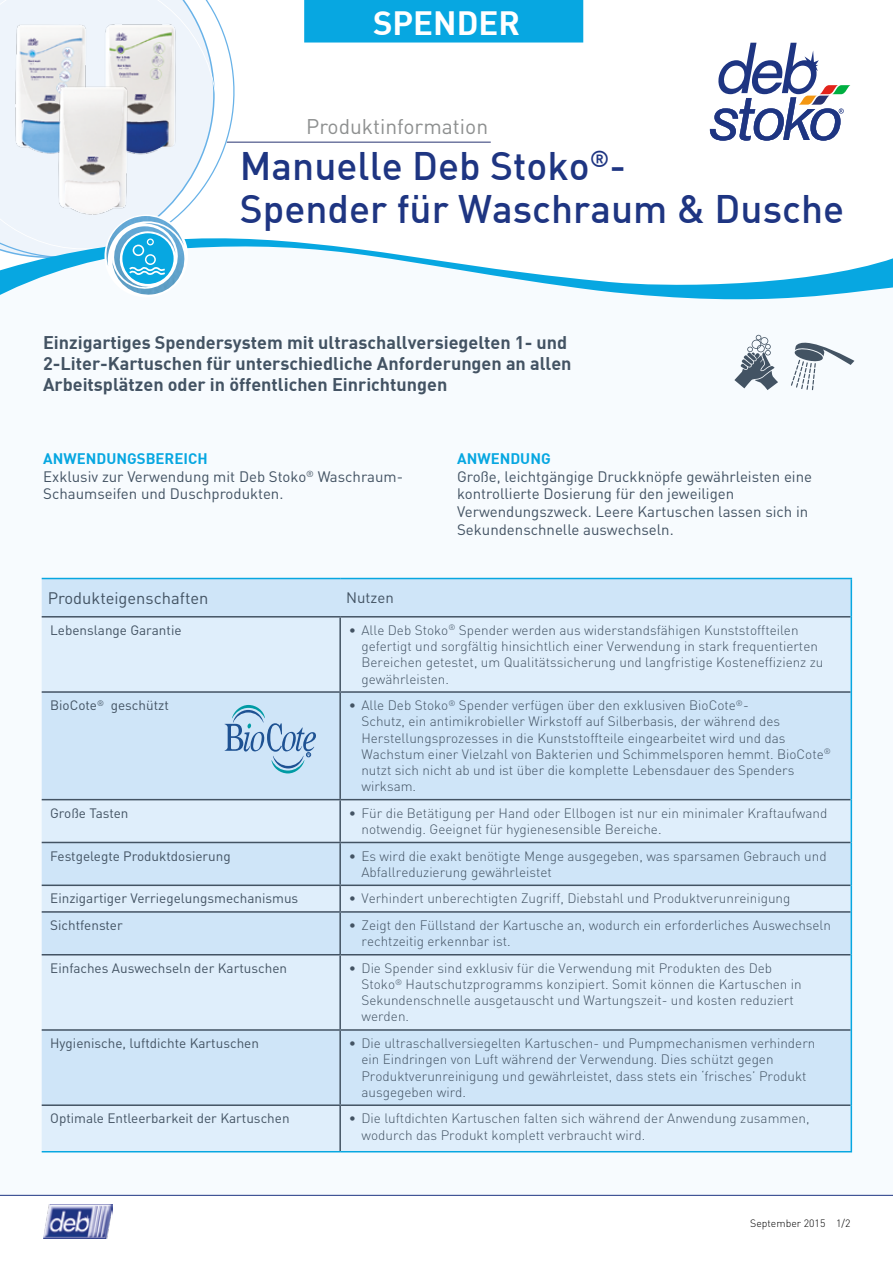
<style>
.page{position:relative;width:893px;height:1263px;background:#fff}
.page>*{position:absolute;margin:0;border:0;box-sizing:border-box;transform-origin:0 0}
.t1{font:500 39px/43.5px "DI Nbek";color:#1e3582}
.t2{font:700 33px "DI Nbek";color:#fff}
.t3{font:21px "DIN";color:#8e9090}
.t4{font:700 18px/21px "DI Nbek";color:#435363}
.t5{font:16.5px "DIN";color:#435363}
.t6{font:15px/17.7px "DIN";color:#435363}
.t7{font:700 15px "DI Nbek";color:#07a7e1}
.t8{font:300 13.5px/16.2px "DIN";color:#435363}
.t9{font:13.5px "DIN";color:#435363}
.t10{font:300 10.5px "DIN";color:#000}
</style>
<div class="page">
<div style="left:0;top:60px;width:893px;height:1136px;background:#f7fbfe"></div>
<hr style="left:0;top:1195px;width:893px;height:1px;background:#1e3582">
<img style="left:43px;top:1204px;width:70px;height:34px">
<svg style="left:0;top:0;width:230px;height:216px;fill:#eef4fb"></svg>
<hr style="left:227px;top:142px;width:264px;height:1px;background:#283371">
<svg style="left:0;top:238px;width:893px;height:62px"></svg>
<div style="left:304px;top:0;width:279px;height:43px;background:#07a7e1"></div>
<svg style="left:710px;top:43px;width:140px;height:98px"></svg>
<svg style="left:734px;top:335px;width:44px;height:55px"></svg>
<img style="left:13px;top:22px;width:76px;height:134px">
<img style="left:112px;top:238px;width:74px;height:58px">
<img style="left:112px;top:266px;width:64px;height:23px">
<img style="left:104px;top:216px;width:80px;height:50px">
<img style="left:95px;top:15px;width:90px;height:146px">
<div style="left:42px;top:579px;width:809px;height:37px;background:#cfe5f8"></div>
<svg style="left:42px;top:617px;width:809px;height:534px;background:#d6e8f8"></svg>
<hr style="left:42px;top:616px;width:298px;height:1px;background:#435363">
<hr style="left:42px;top:691px;width:298px;height:2px;background:#435363">
<hr style="left:42px;top:799px;width:298px;height:1px;background:#435363">
<hr style="left:42px;top:842px;width:298px;height:1px;background:#435363">
<hr style="left:42px;top:884px;width:298px;height:2px;background:#435363">
<hr style="left:42px;top:911px;width:298px;height:2px;background:#435363">
<hr style="left:42px;top:954px;width:298px;height:1px;background:#435363">
<hr style="left:42px;top:1029px;width:298px;height:2px;background:#435363">
<hr style="left:42px;top:1104px;width:298px;height:2px;background:#435363">
<hr style="left:339px;top:617px;width:2px;height:74px;background:#435363">
<hr style="left:339px;top:693px;width:2px;height:106px;background:#435363">
<hr style="left:339px;top:800px;width:2px;height:42px;background:#435363">
<hr style="left:339px;top:843px;width:2px;height:41px;background:#435363">
<hr style="left:339px;top:886px;width:2px;height:25px;background:#435363">
<hr style="left:339px;top:913px;width:2px;height:41px;background:#435363">
<hr style="left:339px;top:955px;width:2px;height:74px;background:#435363">
<hr style="left:339px;top:1031px;width:2px;height:73px;background:#435363">
<hr style="left:339px;top:1106px;width:2px;height:45px;background:#435363">
<hr style="left:340px;top:616px;width:511px;height:1px;background:#435363">
<hr style="left:340px;top:691px;width:511px;height:2px;background:#435363">
<hr style="left:340px;top:799px;width:511px;height:1px;background:#435363">
<hr style="left:340px;top:842px;width:511px;height:1px;background:#435363">
<hr style="left:340px;top:884px;width:511px;height:2px;background:#435363">
<hr style="left:340px;top:911px;width:511px;height:2px;background:#435363">
<hr style="left:340px;top:954px;width:511px;height:1px;background:#435363">
<hr style="left:340px;top:1029px;width:511px;height:2px;background:#435363">
<hr style="left:340px;top:1104px;width:511px;height:2px;background:#435363">
<hr style="left:42px;top:1151px;width:298px;height:1px;background:#07a7e1">
<hr style="left:340px;top:1151px;width:512px;height:1px;background:#07a7e1">
<hr style="left:42px;top:578px;width:298px;height:1px;background:#07a7e1">
<hr style="left:340px;top:578px;width:512px;height:1px;background:#07a7e1">
<hr style="left:851px;top:579px;width:1px;height:38px;background:#07a7e1">
<hr style="left:851px;top:617px;width:1px;height:75px;background:#07a7e1">
<hr style="left:851px;top:692px;width:1px;height:108px;background:#07a7e1">
<hr style="left:851px;top:800px;width:1px;height:42px;background:#07a7e1">
<hr style="left:851px;top:842px;width:1px;height:43px;background:#07a7e1">
<svg style="left:851px;top:885px;width:1px;height:27px"></svg>
<hr style="left:851px;top:912px;width:1px;height:43px;background:#07a7e1">
<hr style="left:851px;top:955px;width:1px;height:75px;background:#07a7e1">
<hr style="left:851px;top:1030px;width:1px;height:75px;background:#07a7e1">
<hr style="left:851px;top:1105px;width:1px;height:46px;background:#07a7e1">
<svg style="left:225px;top:705px;width:91px;height:68px;background:#afcde6"></svg>
<img style="left:52px;top:84px;width:81px;height:132px">
<svg style="left:791px;top:342px;width:63px;height:48px"></svg>
<h2 class="t2" style="left:373px;top:1px;width:148px">SPENDER</h2>
<h3 class="t3" style="left:306px;top:114px;width:183px">Produktinformation</h3>
<h1 class="t1" style="left:240px;top:142px;width:606px">Manuelle Deb Stoko<sup>®</sup>-<br>Spender für Waschraum &amp; Dusche</h1>
<h3 class="t4" style="left:43px;top:331px;width:530px">Einzigartiges Spendersystem mit ultraschallversiegelten 1- und<br>2-Liter-Kartuschen für unterschiedliche Anforderungen an allen<br>Arbeitsplätzen oder in öffentlichen Einrichtungen</h3>
<p class="t7" style="left:43px;top:449px;width:166px">ANWENDUNGSBEREICH</p>
<p class="t6" style="left:43px;top:467px;width:361px">Exklusiv zur Verwendung mit Deb Stoko<sup>®</sup> Waschraum-<br>Schaumseifen und Duschprodukten.</p>
<p class="t7" style="left:457px;top:449px;width:95px">ANWENDUNG</p>
<p class="t6" style="left:457px;top:467px;width:356px">Große, leichtgängige Druckknöpfe gewährleisten eine kontrollierte Dosierung für den jeweiligen Verwendungszweck. Leere Kartuschen lassen sich in Sekundenschnelle auswechseln.</p>
<p class="t5" style="left:48px;top:587px;width:162px">Produkteigenschaften</p>
<p class="t6" style="left:346px;top:588px;width:49px">Nutzen</p>
<p class="t9" style="left:50px;top:622px;width:133px">Lebenslange Garantie</p>
<p class="t8" style="left:361px;top:622px;width:463px;text-indent:-13px">• Alle Deb Stoko<sup>®</sup> Spender werden aus widerstandsfähigen Kunststoffteilen gefertigt und sorgfältig hinsichtlich einer Verwendung in stark frequentierten Bereichen getestet, um Qualitätssicherung und langfristige Kosteneffizienz zu gewährleisten.</p>
<p class="t9" style="left:50px;top:697px;width:120px">BioCote<sup>®</sup> geschützt</p>
<p class="t8" style="left:361px;top:697px;width:471px;text-indent:-13px">• Alle Deb Stoko<sup>®</sup> Spender verfügen über den exklusiven BioCote<sup>®</sup>-<br>Schutz, ein antimikrobieller Wirkstoff auf Silberbasis, der während des Herstellungsprozesses in die Kunststoffteile eingearbeitet wird und das Wachstum einer Vielzahl von Bakterien und Schimmelsporen hemmt. BioCote<sup>® </sup>nutzt sich nicht ab und ist über die komplette Lebensdauer des Spenders wirksam.</p>
<p class="t9" style="left:50px;top:804px;width:80px">Große Tasten</p>
<p class="t8" style="left:361px;top:805px;width:467px;text-indent:-13px">• Für die Betätigung per Hand oder Ellbogen ist nur ein minimaler Kraftaufwand notwendig. Geeignet für hygienesensible Bereiche.</p>
<p class="t9" style="left:50px;top:847px;width:182px">Festgelegte Produktdosierung</p>
<p class="t8" style="left:361px;top:847px;width:467px;text-indent:-13px">• Es wird die exakt benötigte Menge ausgegeben, was sparsamen Gebrauch und<br>Abfallreduzierung gewährleistet</p>
<p class="t9" style="left:50px;top:890px;width:250px">Einzigartiger Verriegelungsmechanismus</p>
<p class="t8" style="left:349px;top:890px;width:443px">• Verhindert unberechtigten Zugriff, Diebstahl und Produktverunreinigung</p>
<p class="t9" style="left:50px;top:917px;width:74px">Sichtfenster</p>
<p class="t8" style="left:361px;top:917px;width:471px;text-indent:-13px">• Zeigt den Füllstand der Kartusche an, wodurch ein erforderliches Auswechseln rechtzeitig erkennbar ist.</p>
<p class="t9" style="left:50px;top:959px;width:238px">Einfaches Auswechseln der Kartuschen</p>
<p class="t8" style="left:361px;top:960px;width:442px;text-indent:-13px">• Die Spender sind exklusiv für die Verwendung mit Produkten des Deb Stoko<sup>®</sup> Hautschutzprogramms konzipiert. Somit können die Kartuschen in Sekundenschnelle ausgetauscht und Wartungszeit- und kosten reduziert werden.</p>
<p class="t9" style="left:50px;top:1035px;width:210px">Hygienische, luftdichte Kartuschen</p>
<p class="t8" style="left:361px;top:1035px;width:455px;text-indent:-13px">• Die ultraschallversiegelten Kartuschen- und Pumpmechanismen verhindern ein Eindringen von Luft während der Verwendung. Dies schützt gegen Produktverunreinigung und gewährleistet, dass stets ein ‘frisches’ Produkt ausgegeben wird.</p>
<p class="t9" style="left:50px;top:1110px;width:241px">Optimale Entleerbarkeit der Kartuschen</p>
<p class="t8" style="left:361px;top:1110px;width:449px;text-indent:-13px">• Die luftdichten Kartuschen falten sich während der Anwendung zusammen, wodurch das Produkt komplett verbraucht wird.</p>
<p class="t10" style="left:750px;top:1217px;width:102px">September 2015 1/2</p>
</div>
